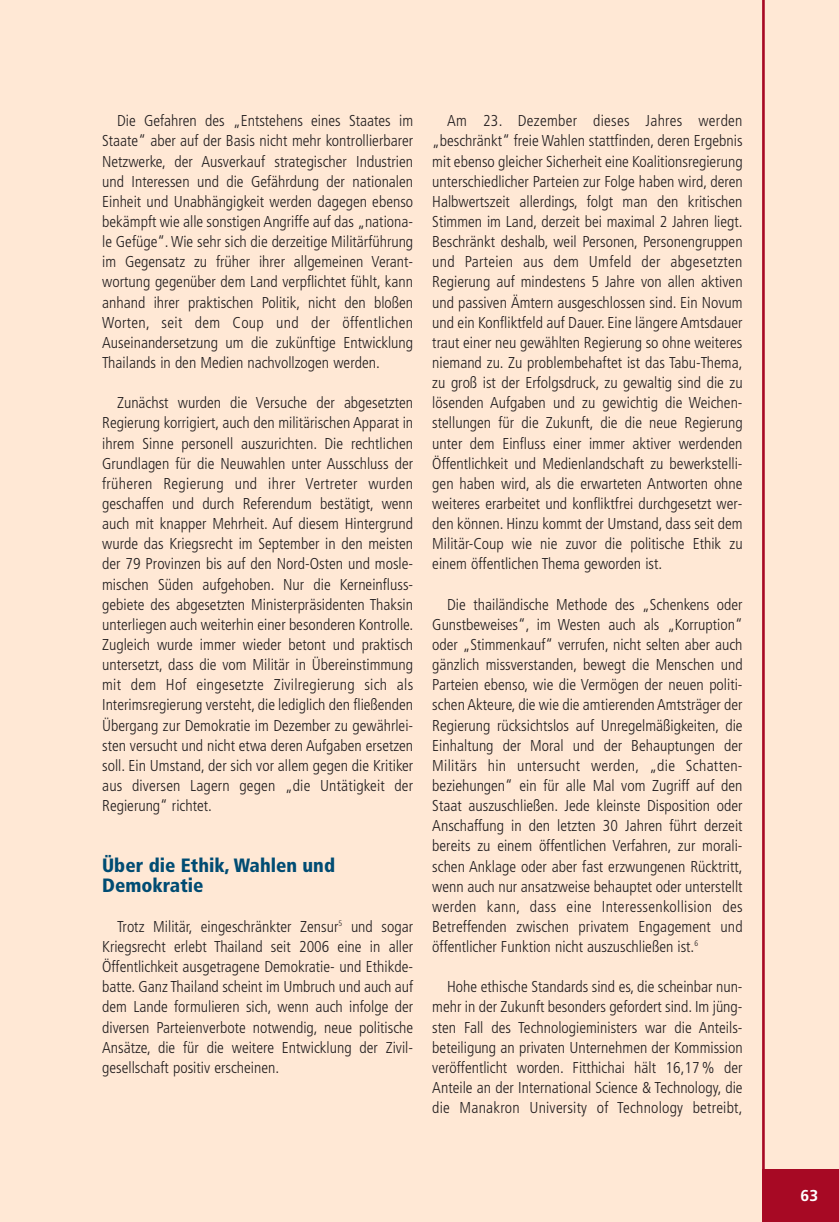
<style>
.page{position:relative;width:839px;height:1222px;background:#fff}
.page>*{position:absolute;margin:0;border:0;box-sizing:border-box;transform-origin:0 0}
.t1{font:900 condensed 19.25px/20.1px "Frutiger";color:#004c73}
.t2{font:300 condensed 15.75px/20.1px "Frutiger";color:#231f20;text-align:justify}
.t3{font:700 15.75px "Frutiger";color:#fff}
</style>
<div class="page">
<div style="left:0;top:0;width:838px;height:1221px;background:#ffe8d5"></div>
<hr style="left:762px;top:0;width:2px;height:1221px;background:#a70924">
<div style="left:762px;top:1169px;width:76px;height:52px;background:#a70924"></div>
<p class="t2" style="left:102px;top:112px;width:312px;text-indent:15px">Die Gefahren des „Entstehens eines Staates im Staate“ aber auf der Basis nicht mehr kontrollierbarer Netzwerke, der Ausverkauf strategischer Industrien und Interessen und die Gefährdung der nationalen Einheit und Unabhängigkeit werden dagegen ebenso bekämpft wie alle sonstigen Angriffe auf das „nationa&shy;le Gefüge“. Wie sehr sich die derzeitige Militärführung im Gegensatz zu früher ihrer allgemeinen Verant - wortung gegenüber dem Land verpflichtet fühlt, kann anhand ihrer praktischen Politik, nicht den bloßen Worten, seit dem Coup und der öffentlichen Auseinandersetzung um die zukünftige Entwicklung Thailands in den Medien nachvollzogen werden.</p>
<p class="t2" style="left:102px;top:394px;width:312px;text-indent:15px">Zunächst wurden die Versuche der abgesetzten Regierung korrigiert, auch den militärischen Apparat in ihrem Sinne personell auszurichten. Die rechtlichen Grundlagen für die Neuwahlen unter Ausschluss der früheren Regierung und ihrer Vertreter wurden geschaffen und durch Referendum bestätigt, wenn auch mit knapper Mehrheit. Auf diesem Hintergrund wurde das Kriegsrecht im September in den meisten der 79 Provinzen bis auf den Nord-Osten und mosle&shy;mischen Süden aufgehoben. Nur die Kerneinfluss - gebiete des abgesetzten Ministerpräsidenten Thaksin unterliegen auch weiterhin einer besonderen Kontrolle.<br>Zugleich wurde immer wieder betont und praktisch untersetzt, dass die vom Militär in Übereinstimmung mit dem Hof eingesetzte Zivilregierung sich als Interimsregierung versteht, die lediglich den fließenden Übergang zur Demokratie im Dezember zu gewährlei&shy;sten versucht und nicht etwa deren Aufgaben ersetzen soll. Ein Umstand, der sich vor allem gegen die Kritiker aus diversen Lagern gegen „die Untätigkeit der Regierung“ richtet.</p>
<p class="t1" style="left:102px;top:856px;width:234px">Über die Ethik, Wahlen und<br>Demokratie</p>
<p class="t2" style="left:102px;top:917px;width:312px;text-indent:15px">Trotz Militär, eingeschränkter Zensur<sup>5</sup> und sogar Kriegsrecht erlebt Thailand seit 2006 eine in aller Öffentlichkeit ausgetragene Demokratie- und Ethikde - batte. Ganz Thailand scheint im Umbruch und auch auf dem Lande formulieren sich, wenn auch infolge der diversen Parteienverbote notwendig, neue politische Ansätze, die für die weitere Entwicklung der Zivil - gesellschaft positiv erscheinen.</p>
<p class="t2" style="left:432px;top:112px;width:312px;text-indent:15px">Am 23. Dezember dieses Jahres werden „beschränkt“ freie Wahlen stattfinden, deren Ergebnis mit ebenso gleicher Sicherheit eine Koalitionsregierung unterschiedlicher Parteien zur Folge haben wird, deren Halbwertszeit allerdings, folgt man den kritischen Stimmen im Land, derzeit bei maximal 2 Jahren liegt.<br>Beschränkt deshalb, weil Personen, Personengruppen und Parteien aus dem Umfeld der abgesetzten Regierung auf mindestens 5 Jahre von allen aktiven und passiven Ämtern ausgeschlossen sind. Ein Novum und ein Konfliktfeld auf Dauer. Eine längere Amtsdauer traut einer neu gewählten Regierung so ohne weiteres niemand zu. Zu problembehaftet ist das Tabu-Thema, zu groß ist der Erfolgsdruck, zu gewaltig sind die zu lösenden Aufgaben und zu gewichtig die Weichen - stellungen für die Zukunft, die die neue Regierung unter dem Einfluss einer immer aktiver werdenden Öffentlichkeit und Medienlandschaft zu bewerkstelli&shy;gen haben wird, als die erwarteten Antworten ohne weiteres erarbeitet und konfliktfrei durchgesetzt wer&shy;den können. Hinzu kommt der Umstand, dass seit dem Militär-Coup wie nie zuvor die politische Ethik zu einem öffentlichen Thema geworden ist.</p>
<p class="t2" style="left:432px;top:595px;width:312px;text-indent:15px">Die thailändische Methode des „Schenkens oder Gunstbeweises“, im Westen auch als „Korruption“ oder „Stimmenkauf“ verrufen, nicht selten aber auch gänzlich missverstanden, bewegt die Menschen und Parteien ebenso, wie die Vermögen der neuen politi&shy;schen Akteure, die wie die amtierenden Amtsträger der Regierung rücksichtslos auf Unregelmäßigkeiten, die Einhaltung der Moral und der Behauptungen der Militärs hin untersucht werden, „die Schatten - beziehungen“ ein für alle Mal vom Zugriff auf den Staat auszuschließen. Jede kleinste Disposition oder Anschaffung in den letzten 30 Jahren führt derzeit bereits zu einem öffentlichen Verfahren, zur morali&shy;schen Anklage oder aber fast erzwungenen Rücktritt, wenn auch nur ansatzweise behauptet oder unterstellt werden kann, dass eine Interessenkollision des Betreffenden zwischen privatem Engagement und öffentlicher Funktion nicht auszuschließen ist.<sup>6</sup></p>
<p class="t2" style="left:432px;top:977px;width:312px;text-indent:15px">Hohe ethische Standards sind es, die scheinbar nun&shy;mehr in der Zukunft besonders gefordert sind. Im jüng&shy;sten Fall des Technologieministers war die Anteils - beteiligung an privaten Unternehmen der Kommission veröffentlicht worden. Fitthichai hält 16,17 % der Anteile an der International Science &amp; Technology, die die Manakron University of Technology betreibt,</p>
<p class="t3" style="left:800px;top:1188px;width:19px">63</p>
</div>
